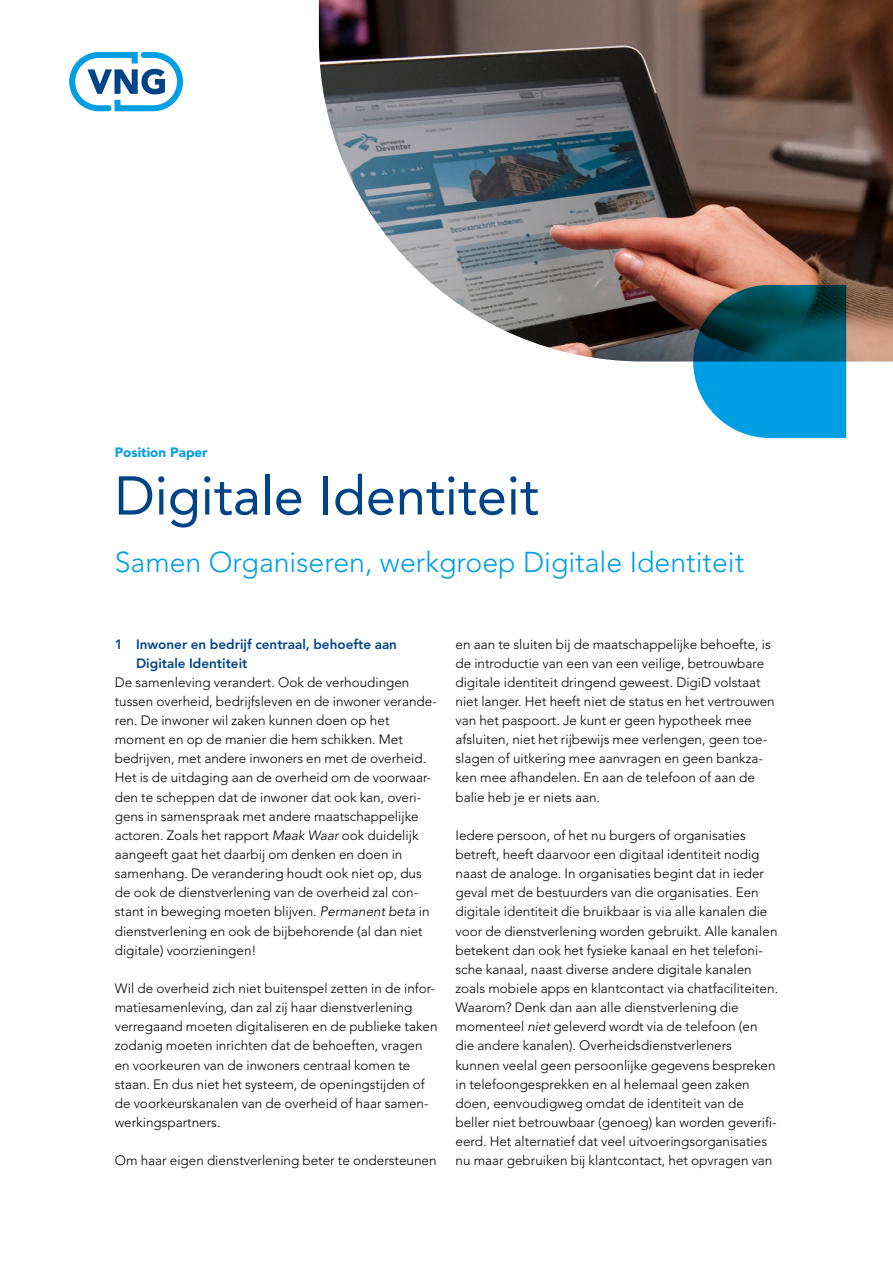
<style>
.page{position:relative;width:893px;height:1263px;background:#fff}
.page>*{position:absolute;margin:0;border:0;box-sizing:border-box;transform-origin:0 0}
.VNG_-_Omslag_titel_b{font:54px "Avenir LT Std";color:#048}
.VNG_-_Titel_small{font:300 28.5px "Avenir LT Std";color:#009fe3}
.VNG_-_Broodtekst{font:300 13.5px/19.2px "Avenir LT Std";color:#000}
.VNG_-_Tussenkop_1{font:800 13.5px/19.2px "Avenir LT Std";color:#048}
.VNG_-_Chapeau_linksl{font:900 13.5px "Avenir LT Std";color:#009fe3}
.s1{font-style:italic}
</style>
<div class="page">
<svg style="left:69px;top:52px;width:114px;height:59px"></svg>
<img style="left:319px;top:0;width:574px;height:361px">
<svg style="left:693px;top:285px;width:153px;height:153px;background:#187c9f"></svg>
<p class="VNG_-_Chapeau_linksl" style="left:115px;top:444px;width:94px">Position Paper</p>
<p class="VNG_-_Omslag_titel_b" style="left:115px;top:464px;width:426px">Digitale Identiteit</p>
<p class="VNG_-_Titel_small" style="left:115px;top:545px;width:631px">Samen Organiseren, werkgroep Digitale Identiteit</p>
<p class="VNG_-_Tussenkop_1" style="left:136px;top:634px;width:262px;text-indent:-21px">1 Inwoner en bedrijf centraal, behoefte aan<br>Digitale Identiteit</p>
<p class="VNG_-_Broodtekst" style="left:115px;top:672px;width:324px">De samenleving verandert. Ook de verhoudingen tussen overheid, bedrijfsleven en de inwoner verande&shy;ren. De inwoner wil zaken kunnen doen op het moment en op de manier die hem schikken. Met bedrijven, met andere inwoners en met de overheid.<br>Het is de uitdaging aan de overheid om de voorwaar&shy;den te scheppen dat de inwoner dat ook kan, overi&shy;gens in samenspraak met andere maatschappelijke actoren. Zoals het rapport <span class="s1">Maak Waar</span> ook duidelijk aangeeft gaat het daarbij om denken en doen in samenhang. De verandering houdt ook niet op, dus de ook de dienstverlening van de overheid zal con&shy;stant in beweging moeten blijven. <span class="s1">Permanent beta</span> in dienstverlening en ook de bijbehorende (al dan niet digitale) voorzieningen!</p>
<p class="VNG_-_Broodtekst" style="left:115px;top:979px;width:324px">Wil de overheid zich niet buitenspel zetten in de infor&shy;matiesamenleving, dan zal zij haar dienstverlening verregaand moeten digitaliseren en de publieke taken zodanig moeten inrichten dat de behoeften, vragen en voorkeuren van de inwoners centraal komen te staan. En dus niet het systeem, de openingstijden of de voorkeurskanalen van de overheid of haar samen&shy;werkingspartners.</p>
<p class="VNG_-_Broodtekst" style="left:115px;top:1151px;width:323px">Om haar eigen dienstverlening beter te ondersteunen</p>
<p class="VNG_-_Broodtekst" style="left:455px;top:634px;width:321px">en aan te sluiten bij de maatschappelijke behoefte, is de introductie van een van een veilige, betrouwbare digitale identiteit dringend geweest. DigiD volstaat niet langer. Het heeft niet de status en het vertrouwen van het paspoort. Je kunt er geen hypotheek mee afsluiten, niet het rijbewijs mee verlengen, geen toe&shy;slagen of uitkering mee aanvragen en geen bankza&shy;ken mee afhandelen. En aan de telefoon of aan de balie heb je er niets aan.</p>
<p class="VNG_-_Broodtekst" style="left:455px;top:826px;width:324px">Iedere persoon, of het nu burgers of organisaties betreft, heeft daarvoor een digitaal identiteit nodig naast de analoge. In organisaties begint dat in ieder geval met de bestuurders van die organisaties. Een digitale identiteit die bruikbaar is via alle kanalen die voor de dienstverlening worden gebruikt. Alle kanalen betekent dan ook het fysieke kanaal en het telefoni&shy;sche kanaal, naast diverse andere digitale kanalen zoals mobiele apps en klantcontact via chatfaciliteiten.<br>Waarom? Denk dan aan alle dienstverlening die momenteel <span class="s1">niet</span> geleverd wordt via de telefoon (en die andere kanalen). Overheidsdienstverleners kunnen veelal geen persoonlijke gegevens bespreken in telefoongesprekken en al helemaal geen zaken doen, eenvoudigweg omdat de identiteit van de beller niet betrouwbaar (genoeg) kan worden geverifi&shy;eerd. Het alternatief dat veel uitvoeringsorganisaties nu maar gebruiken bij klantcontact, het opvragen van</p>
</div>
